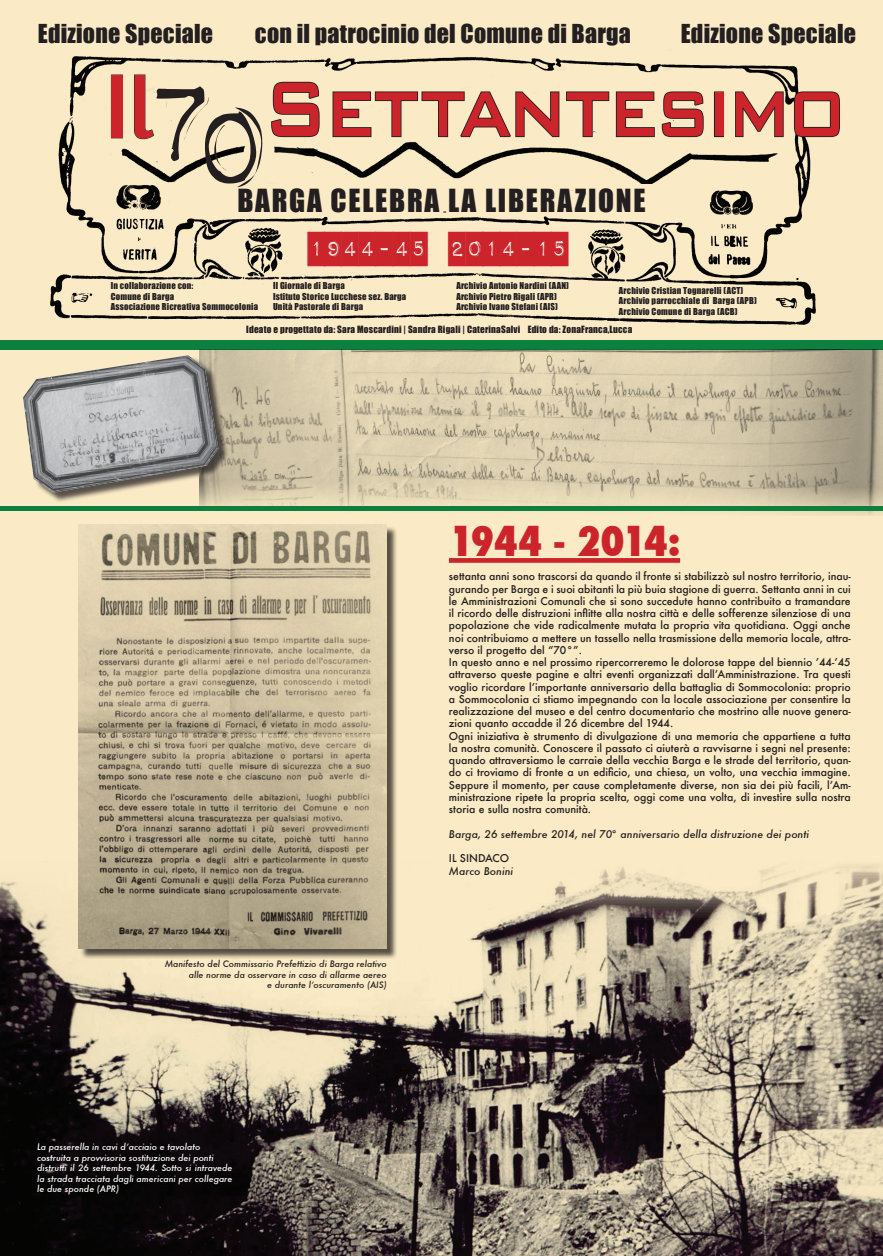
<style>
.page{position:relative;width:883px;height:1256px;background:#fff}
.page>*{position:absolute;margin:0;border:0;box-sizing:border-box;transform-origin:0 0}
.t1{font:500 103.69px "Bank Gothic BT";letter-spacing:-.03em;color:#cb242b;scale:.78 1}
.t2{font:800 condensed 40.25px "Futura";letter-spacing:-.04em;color:#cb242b}
.t3{font:29.22px "Impact";letter-spacing:.06em;color:#231f20}
.t4{font:28.35px "Impact Label";color:#cb242b}
.t5{font:23.97px "Impact";letter-spacing:.01em;color:#231f20}
.t6{font:500 10.5px/12.2px "Futura";color:#231f20}
.t7{font:italic 500 10.5px "Futura";color:#231f20}
.t8{font:9.19px "Impact";letter-spacing:.02em;color:#231f20}
.t9{font:8.75px/10.5px "Impact";letter-spacing:.02em;color:#231f20}
.t10{font:italic 500 8.75px/10.5px "Futura";color:#fff}
.t11{font:italic 500 8.75px/10.5px "Futura";color:#231f20;text-align:right}
.s1{font-family:"Impact Label Reversed";font-weight:400;font-size:146.3px;color:#231f20}
.s2{font-family:"Euphemia UCAS";font-weight:700;font-size:82.08px}
</style>
<div class="page">
<div style="left:0;top:0;width:883px;height:1255px;background:#faeac5"></div>
<div style="left:0;top:340px;width:883px;height:10px;background:#0d803f"></div>
<img style="left:200px;top:350px;width:683px;height:165px">
<div style="left:25px;top:357px;width:204px;height:146px;background:#231f20;opacity:.75"></div>
<img style="left:23px;top:355px;width:195px;height:137px">
<img style="left:50px;top:49px;width:766px;height:276px">
<img style="left:0;top:865px;width:883px;height:390px">
<div style="left:111px;top:75px;width:12px;height:63px;border:1px solid #231f20"></div>
<svg style="left:134px;top:74px;width:20px;height:65px"></svg>
<svg style="left:270px;top:81px;width:50px;height:57px"></svg>
<svg style="left:332px;top:90px;width:373px;height:48px"></svg>
<div style="left:714px;top:91px;width:10px;height:46px;border:2px solid #231f20"></div>
<svg style="left:734px;top:91px;width:51px;height:47px"></svg>
<svg style="left:793px;top:91px;width:47px;height:47px"></svg>
<svg style="left:306px;top:231px;width:123px;height:196px"></svg>
<svg style="left:447px;top:167px;width:122px;height:259px"></svg>
<svg style="left:449px;top:558px;width:231px;height:4px"></svg>
<hr style="left:0;top:506px;width:883px;height:4px;background:#0d803f">
<div style="left:80px;top:526px;width:318px;height:432px;background:#231f20;opacity:.75"></div>
<img style="left:78px;top:525px;width:309px;height:422px">
<h3 class="t5" style="left:38px;top:15px;width:177px">Edizione Speciale</h3>
<h3 class="t5" style="left:681px;top:15px;width:177px">Edizione Speciale</h3>
<h1 class="t1" style="left:105px;top:52px;width:951px"><span class="s1">70</span><span class="s2">Il</span> Settantesimo</h1>
<h3 class="t5" style="left:255px;top:15px;width:378px">con il patrocinio del Comune di Barga</h3>
<h3 class="t3" style="left:237px;top:177px;width:410px">BARGA CELEBRA LA LIBERAZIONE</h3>
<h3 class="t4" style="left:308px;top:232px;width:262px">1944-45 2014-15</h3>
<p class="t9" style="left:111px;top:280px;width:149px">In collaborazione con:<br>Comune di Barga<br>Associazione Ricreativa Sommocolonia</p>
<p class="t9" style="left:273px;top:280px;width:135px">Il Giornale di Barga<br>Istituto Storico Lucchese sez. Barga<br>Unità Pastorale di Barga</p>
<p class="t9" style="left:456px;top:280px;width:114px">Archivio Antonio Nardini (AAN)<br>Archivio Pietro Rigali (APR)<br>Archivio Ivano Stefani (AIS)</p>
<p class="t9" style="left:619px;top:284px;width:139px">Archivio Cristian Tognarelli (ACT)<br>Archivio parrocchiale di Barga (APB)<br>Archivio Comune di Barga (ACB)</p>
<p class="t8" style="left:246px;top:322px;width:388px">Ideato e progettato da: Sara Moscardini | Sandra Rigali | CaterinaSalvi Edito da: ZonaFranca,Lucca</p>
<p class="t11" style="left:165px;top:958px;width:223px">Manifesto del Commissario Prefettizio di Barga relativo alle norme da osservare in caso di allarme aereo<br>e durante l’oscuramento (AIS)</p>
<p class="t10" style="left:37px;top:1141px;width:197px">La passerella in cavi d’acciaio e tavolato costruita a provvisoria sostituzione dei ponti distrutti il 26 settembre 1944. Sotto si intravede la strada tracciata dagli americani per collegare le due sponde (APR)</p>
<h2 class="t2" style="left:449px;top:513px;width:233px">1944 - 2014:</h2>
<p class="t6" style="left:449px;top:570px;width:403px">settanta anni sono trascorsi da quando il fronte si stabilizzò sul nostro territorio, inau&shy;gurando per Barga e i suoi abitanti la più buia stagione di guerra. Settanta anni in cui le Amministrazioni Comunali che si sono succedute hanno contribuito a tramandare il ricordo delle distruzioni inflitte alla nostra città e delle sofferenze silenziose di una popolazione che vide radicalmente mutata la propria vita quotidiana. Oggi anche noi contribuiamo a mettere un tassello nella trasmissione della memoria locale, attra&shy;verso il progetto del “70°”.<br>In questo anno e nel prossimo ripercorreremo le dolorose tappe del biennio ’44-’45 attraverso queste pagine e altri eventi organizzati dall’Amministrazione. Tra questi voglio ricordare l’importante anniversario della battaglia di Sommocolonia: proprio a Sommocolonia ci stiamo impegnando con la locale associazione per consentire la realizzazione del museo e del centro documentario che mostrino alle nuove genera&shy;zioni quanto accadde il 26 dicembre del 1944.<br>Ogni iniziativa è strumento di divulgazione di una memoria che appartiene a tutta la nostra comunità. Conoscere il passato ci aiuterà a ravvisarne i segni nel presente: quando attraversiamo le carraie della vecchia Barga e le strade del territorio, quan&shy;do ci troviamo di fronte a un edificio, una chiesa, un volto, una vecchia immagine.<br>Seppure il momento, per cause completamente diverse, non sia dei più facili, l’Am&shy;ministrazione ripete la propria scelta, oggi come una volta, di investire sulla nostra storia e sulla nostra comunità.</p>
<p class="t7" style="left:449px;top:826px;width:362px">Barga, 26 settembre 2014, nel 70° anniversario della distruzione dei ponti</p>
<p class="t6" style="left:449px;top:851px;width:62px">IL SINDACO</p>
<p class="t7" style="left:449px;top:863px;width:66px">Marco Bonini</p>
</div>
